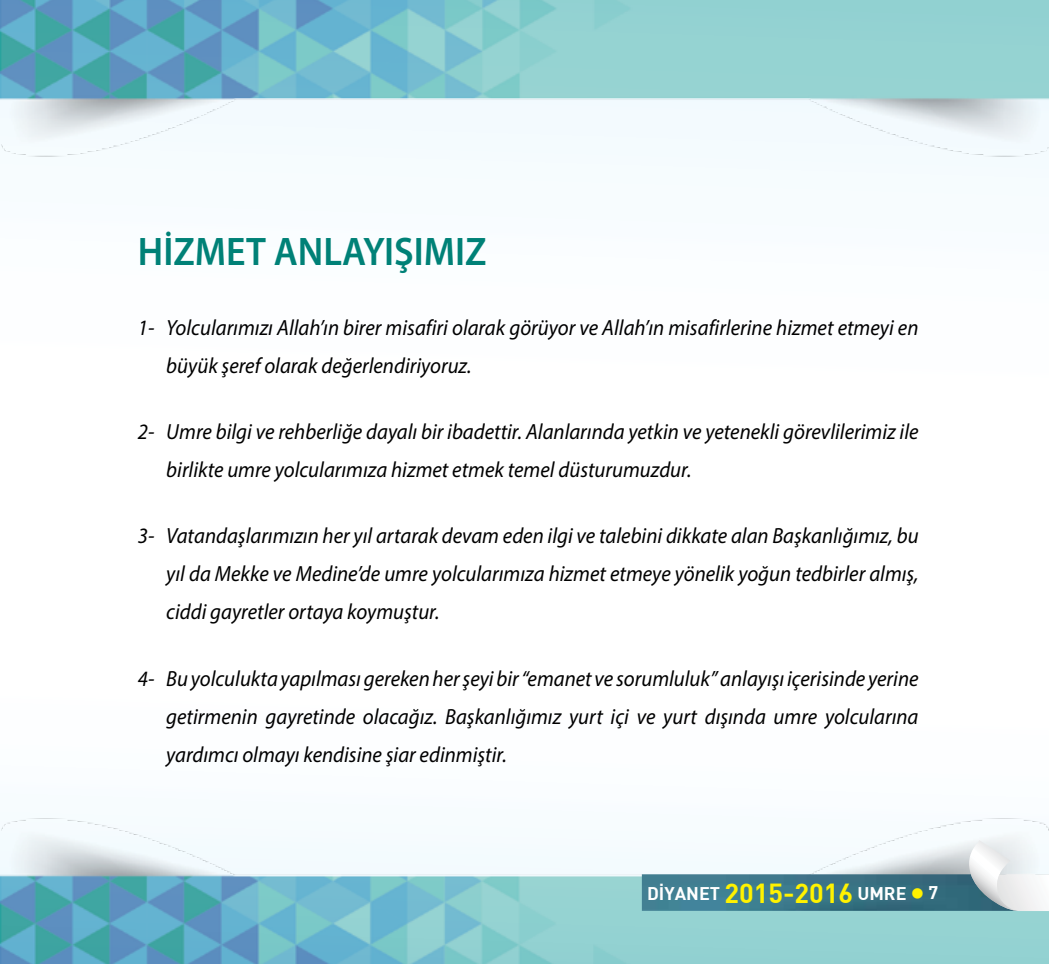
<style>
.page{position:relative;width:1049px;height:964px;background:#fff}
.page>*{position:absolute;margin:0;border:0;box-sizing:border-box;transform-origin:0 0}
.t1{font:600 40px "Myriad Pro";color:#008177;scale:.95 1}
.t2{font:italic 22px/38px "Myriad Pro";color:#000;scale:.95 1}
.t3{font:700 18px "DINBEK";color:#fff}
.s1{font-size:27px;color:#fff200}
.s2{color:#fff200}
</style>
<div class="page">
<img style="left:0;top:818px;width:1049px;height:146px">
<img style="left:642px;top:874px;width:325px;height:37px">
<svg style="left:967px;top:840px;width:82px;height:71px"></svg>
<img style="left:0;top:0;width:1049px;height:169px">
<h1 class="t1" style="left:138px;top:226px;width:368px">HİZMET ANLAYIŞIMIZ</h1>
<p class="t2" style="left:166px;top:308px;width:793px;text-indent:-28px">1- Yolcularımızı Allah’ın birer misafiri olarak görüyor ve Allah’ın misafirlerine hizmet etmeyi en büyük şeref olarak değerlendiriyoruz.</p>
<p class="t2" style="left:166px;top:412px;width:793px;text-indent:-28px">2- Umre bilgi ve rehberliğe dayalı bir ibadettir. Alanlarında yetkin ve yetenekli görevlilerimiz ile birlikte umre yolcularımıza hizmet etmek temel düsturumuzdur.</p>
<p class="t2" style="left:166px;top:516px;width:793px;text-align:justify;text-indent:-28px">3- Vatandaşlarımızın her yıl artarak devam eden ilgi ve talebini dikkate alan Başkanlığımız, bu yıl da Mekke ve Medine’de umre yolcularımıza hizmet etmeye yönelik yoğun tedbirler almış, ciddi gayretler ortaya koymuştur.</p>
<p class="t2" style="left:166px;top:659px;width:793px;text-align:justify;text-indent:-28px">4- Bu yolculukta yapılması gereken her şeyi bir “emanet ve sorumluluk” anlayışı içerisinde yerine getirmenin gayretinde olacağız. Başkanlığımız yurt içi ve yurt dışında umre yolcularına yardımcı olmayı kendisine şiar edinmiştir.</p>
<p class="t3" style="left:647px;top:882px;width:293px">DİYANET <span class="s1">2015-2016</span> UMRE <span class="s2">●</span> 7</p>
</div>
